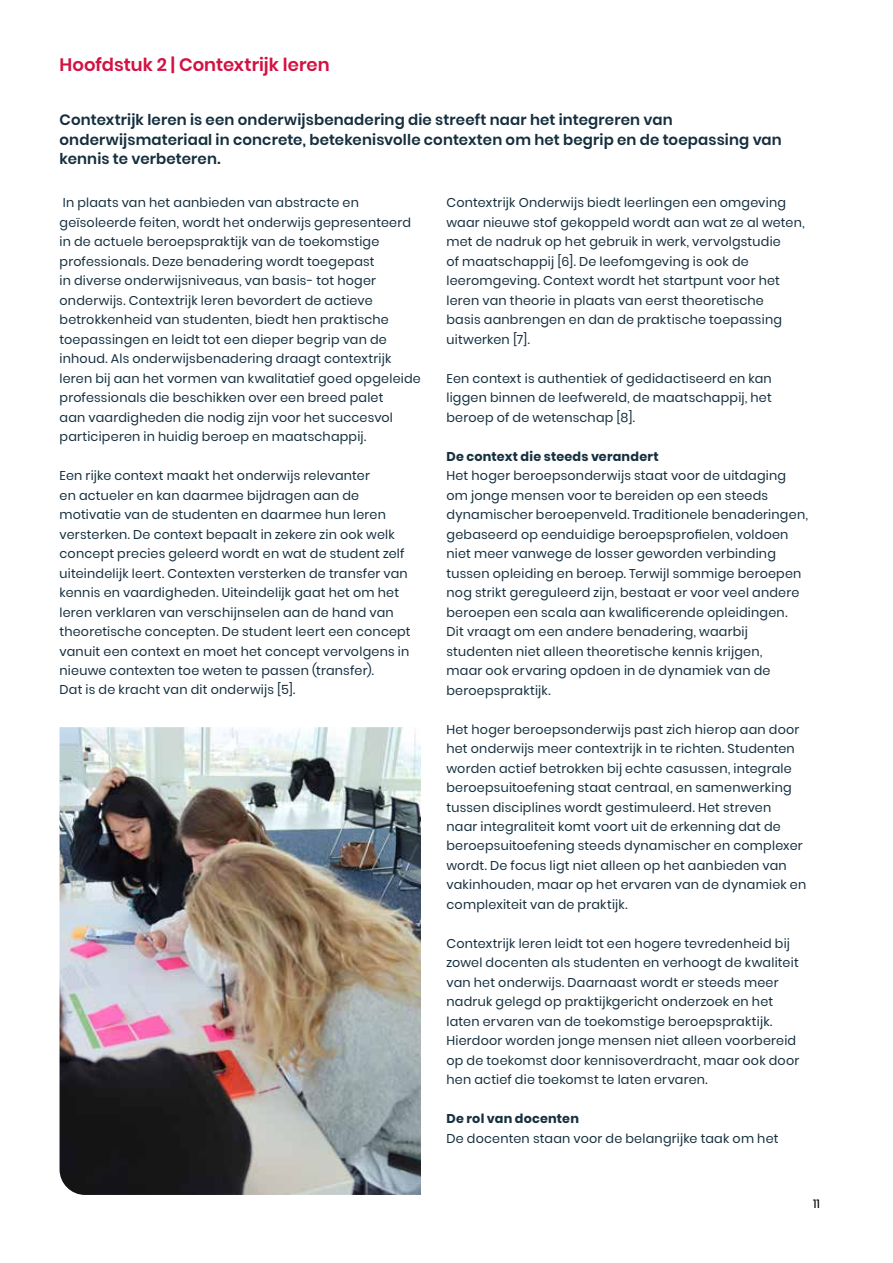
<style>
.page{position:relative;width:893px;height:1263px;background:#fff}
.page>*{position:absolute;margin:0;border:0;box-sizing:border-box;transform-origin:0 0}
.t1{font:600 18px "Poppins";color:#d31142}
.t2{font:600 15px/19.5px "Poppins";letter-spacing:.01em;color:#152f3e}
.t3{font:12.75px/19.5px "Poppins";letter-spacing:.015em;color:#152f3e}
.t4{font:700 12.75px "Poppins";letter-spacing:.015em;color:#152f3e}
.t5{font:12px "Poppins";color:#000}
</style>
<div class="page">
<img style="left:60px;top:727px;width:361px;height:468px">
<h1 class="t1" style="left:60px;top:54px;width:272px">Hoofdstuk 2 | Contextrijk leren</h1>
<p class="t2" style="left:60px;top:110px;width:724px">Contextrijk leren is een onderwijsbenadering die streeft naar het integreren van onderwijsmateriaal in concrete, betekenisvolle contexten om het begrip en de toepassing van kennis te verbeteren.</p>
<p class="t3" style="left:446px;top:193px;width:360px">Contextrijk Onderwijs biedt leerlingen een omgeving waar nieuwe stof gekoppeld wordt aan wat ze al weten, met de nadruk op het gebruik in werk, vervolgstudie<br>of maatschappij [6]. De leefomgeving is ook de leeromgeving. Context wordt het startpunt voor het leren van theorie in plaats van eerst theoretische<br>basis aanbrengen en dan de praktische toepassing uitwerken [7].</p>
<p class="t3" style="left:446px;top:368px;width:327px;text-align:justify">Een context is authentiek of gedidactiseerd en kan liggen binnen de leefwereld, de maatschappij, het beroep of de wetenschap [8].</p>
<p class="t4" style="left:446px;top:449px;width:214px">De context die steeds verandert</p>
<p class="t3" style="left:446px;top:466px;width:363px">Het hoger beroepsonderwijs staat voor de uitdaging om jonge mensen voor te bereiden op een steeds dynamischer beroepenveld. Traditionele benaderingen, gebaseerd op eenduidige beroepsprofielen, voldoen niet meer vanwege de losser geworden verbinding tussen opleiding en beroep. Terwijl sommige beroepen nog strikt gereguleerd zijn, bestaat er voor veel andere beroepen een scala aan kwalificerende opleidingen.<br>Dit vraagt om een andere benadering, waarbij studenten niet alleen theoretische kennis krijgen,<br>maar ook ervaring opdoen in de dynamiek van de beroepspraktijk.</p>
<p class="t3" style="left:446px;top:719px;width:361px">Het hoger beroepsonderwijs past zich hierop aan door het onderwijs meer contextrijk in te richten. Studenten worden actief betrokken bij echte casussen, integrale beroepsuitoefening staat centraal, en samenwerking tussen disciplines wordt gestimuleerd. Het streven<br>naar integraliteit komt voort uit de erkenning dat de beroepsuitoefening steeds dynamischer en complexer wordt. De focus ligt niet alleen op het aanbieden van vakinhouden, maar op het ervaren van de dynamiek en complexiteit van de praktijk.</p>
<p class="t3" style="left:446px;top:934px;width:354px">Contextrijk leren leidt tot een hogere tevredenheid bij zowel docenten als studenten en verhoogt de kwaliteit van het onderwijs. Daarnaast wordt er steeds meer nadruk gelegd op praktijkgericht onderzoek en het laten ervaren van de toekomstige beroepspraktijk.<br>Hierdoor worden jonge mensen niet alleen voorbereid op de toekomst door kennisoverdracht, maar ook door hen actief die toekomst te laten ervaren.</p>
<p class="t4" style="left:446px;top:1111px;width:134px">De rol van docenten</p>
<p class="t3" style="left:446px;top:1129px;width:333px">De docenten staan voor de belangrijke taak om het</p>
<p class="t3" style="left:60px;top:193px;width:363px">In plaats van het aanbieden van abstracte en geïsoleerde feiten, wordt het onderwijs gepresenteerd in de actuele beroepspraktijk van de toekomstige professionals. Deze benadering wordt toegepast<br>in diverse onderwijsniveaus, van basis- tot hoger onderwijs. Contextrijk leren bevordert de actieve betrokkenheid van studenten, biedt hen praktische toepassingen en leidt tot een dieper begrip van de inhoud. Als onderwijsbenadering draagt contextrijk leren bij aan het vormen van kwalitatief goed opgeleide professionals die beschikken over een breed palet<br>aan vaardigheden die nodig zijn voor het succesvol participeren in huidig beroep en maatschappij.</p>
<p class="t3" style="left:60px;top:466px;width:353px">Een rijke context maakt het onderwijs relevanter<br>en actueler en kan daarmee bijdragen aan de motivatie van de studenten en daarmee hun leren versterken. De context bepaalt in zekere zin ook welk concept precies geleerd wordt en wat de student zelf uiteindelijk leert. Contexten versterken de transfer van kennis en vaardigheden. Uiteindelijk gaat het om het leren verklaren van verschijnselen aan de hand van theoretische concepten. De student leert een concept vanuit een context en moet het concept vervolgens in nieuwe contexten toe weten te passen (transfer).<br>Dat is de kracht van dit onderwijs [5].</p>
<p class="t5" style="left:813px;top:1196px;width:8px">11</p>
</div>
